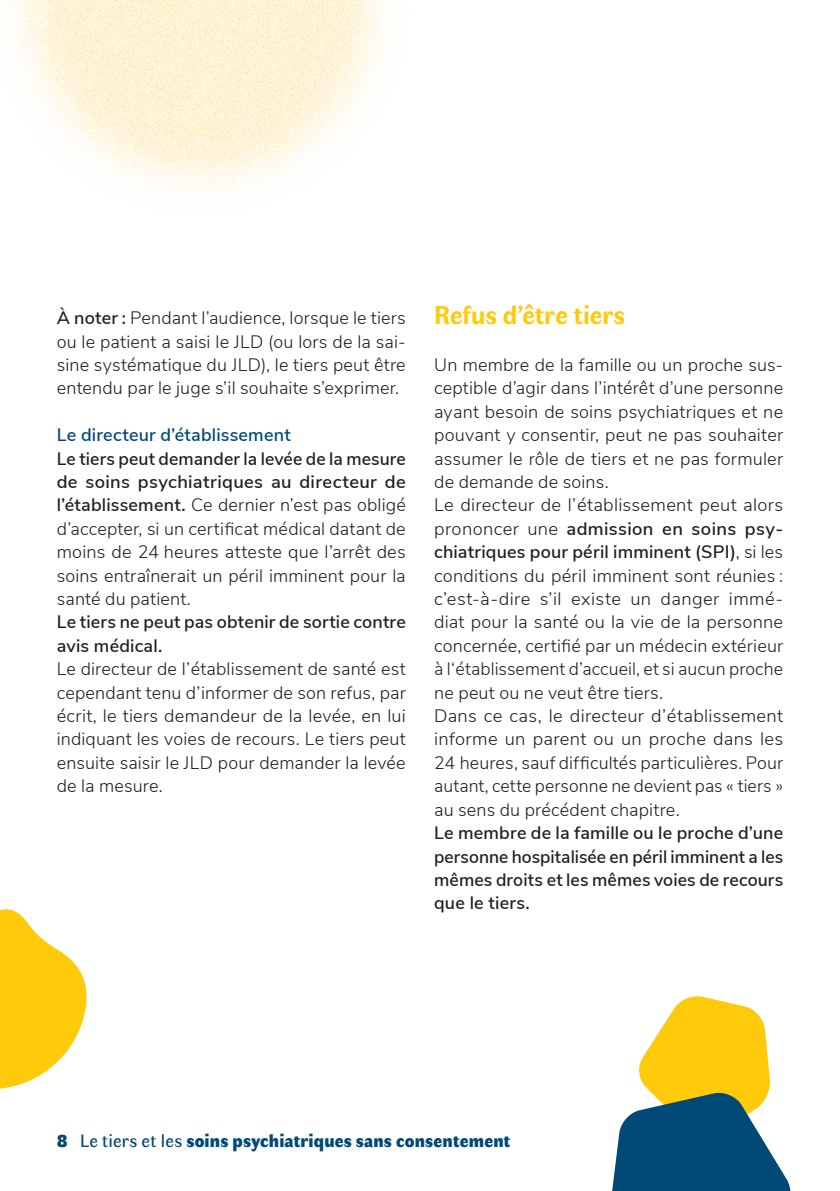
<style>
.page{position:relative;width:840px;height:1191px;background:#fff}
.page>*{position:absolute;margin:0;border:0;box-sizing:border-box;transform-origin:0 0}
.t1{font:700 26px "Faune Text";letter-spacing:-.005em;color:#feca0a}
.t2{font:300 18px/23.4px "Nunito Sans";letter-spacing:.01em;color:#231f20;text-align:justify}
.t3{font:600 18px/23.4px "Nunito Sans";letter-spacing:.01em;color:#231f20}
.t4{font:900 18px "Faune Display";letter-spacing:.01em;color:#014976}
.t5{font:600 18px "Nunito Sans";letter-spacing:.01em;color:#014976}
.s1{font-weight:600}
.s2{font-family:"Faune Text";font-weight:400}
</style>
<div class="page">
<img style="left:10px;top:0;width:379px;height:192px">
<svg style="left:612px;top:996px;width:179px;height:195px"></svg>
<svg style="left:0;top:909px;width:87px;height:180px"></svg>
<p class="t2" style="left:57px;top:305px;width:350px"><span class="s1">À noter :</span> Pendant l’audience, lorsque le tiers ou le patient a saisi le JLD (ou lors de la sai&shy;sine systématique du JLD), le tiers peut être entendu par le juge s’il souhaite s’exprimer.</p>
<p class="t5" style="left:57px;top:422px;width:235px">Le directeur d’établissement</p>
<p class="t2" style="left:57px;top:445px;width:350px"><span class="s1">Le tiers peut demander la levée de la mesure de soins psychiatriques au directeur de l’établissement.</span> Ce dernier n’est pas obligé d’accepter, si un certificat médical datant de moins de 24 heures atteste que l’arrêt des soins entraînerait un péril imminent pour la santé du patient.</p>
<p class="t3" style="left:57px;top:609px;width:350px">Le tiers ne peut pas obtenir de sortie contre avis médical.</p>
<p class="t2" style="left:57px;top:656px;width:350px">Le directeur de l’établissement de santé est cependant tenu d’informer de son refus, par écrit, le tiers demandeur de la levée, en lui indiquant les voies de recours. Le tiers peut ensuite saisir le JLD pour demander la levée de la mesure.</p>
<h1 class="t1" style="left:434px;top:297px;width:192px">Refus d’être tiers</h1>
<p class="t2" style="left:434px;top:352px;width:350px;text-align:left">Un membre de la famille ou un proche sus&shy;ceptible d’agir dans l’intérêt d’une personne ayant besoin de soins psychiatriques et ne pouvant y consentir, peut ne pas souhaiter assumer le rôle de tiers et ne pas formuler de demande de soins.<br>Le directeur de l’établissement peut alors prononcer une <span class="s1">admission en soins psy&shy;chiatriques pour péril imminent (SPI)</span>, si les conditions du péril imminent sont réunies : c’est-à-dire s’il existe un danger immé&shy;diat pour la santé ou la vie de la personne concernée, certifié par un médecin extérieur à l‘établissement d’accueil, et si aucun proche ne peut ou ne veut être tiers.<br>Dans ce cas, le directeur d’établissement informe un parent ou un proche dans les 24 heures, sauf difficultés particulières. Pour autant, cette personne ne devient pas « tiers » au sens du précédent chapitre.</p>
<p class="t3" style="left:434px;top:820px;width:350px;text-align:justify">Le membre de la famille ou le proche d’une personne hospitalisée en péril imminent a les mêmes droits et les mêmes voies de recours que le tiers.</p>
<p class="t4" style="left:57px;top:1127px;width:455px">8 <span class="s2">Le tiers et les</span> soins psychiatriques sans consentement</p>
</div>
